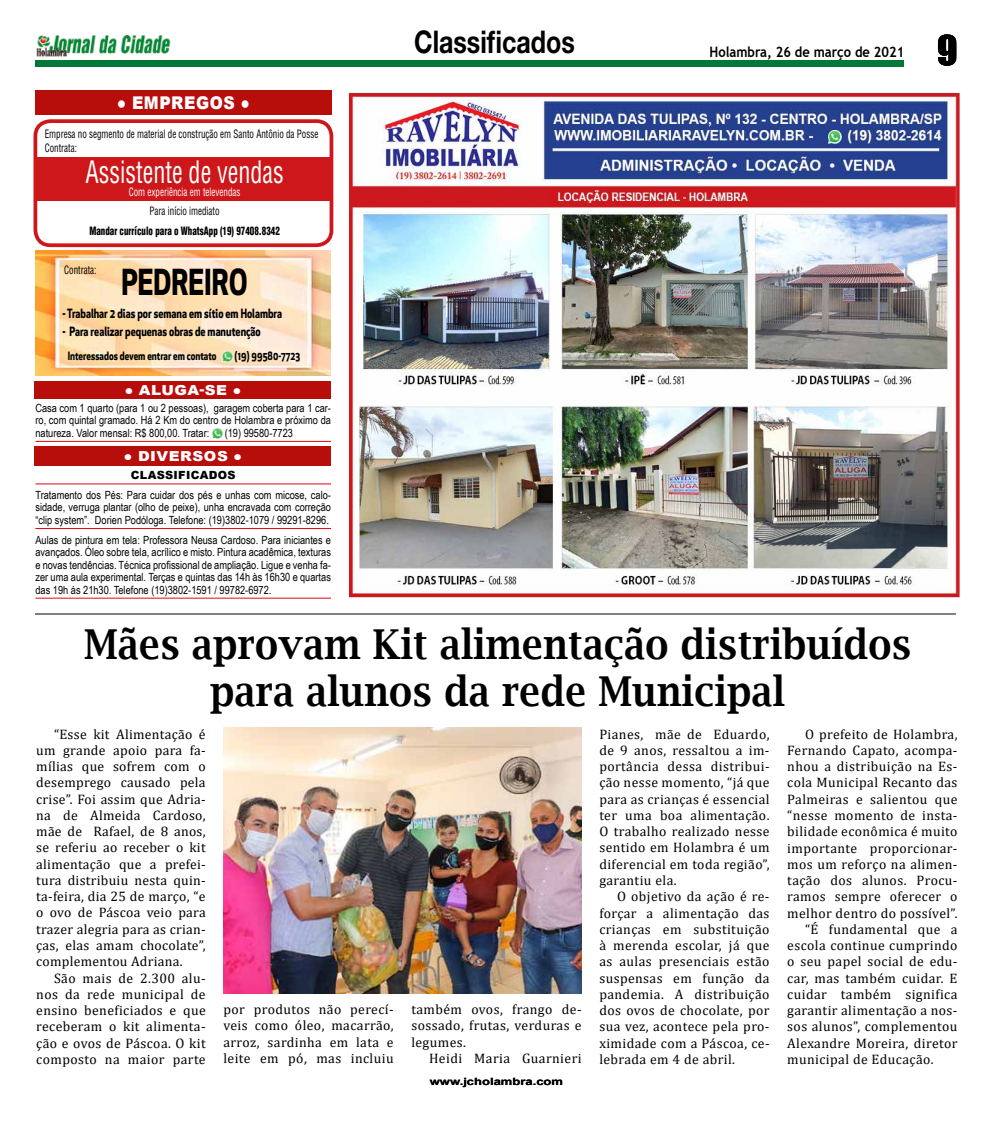
<style>
.page{position:relative;width:993px;height:1124px;background:#fff}
.page>*{position:absolute;margin:0;border:0;box-sizing:border-box;transform-origin:0 0}
.t1{font:600 41.25px/47.5px "Lucida Bright";letter-spacing:.01em;color:#000;text-align:center;scale:.9 1}
.t2{font:37.5px "Impact";color:#000}
.t3{font:700 35px "Apex New";color:#000;scale:.8 1}
.t4{font:700 31.25px "Helvetica Neue";color:#000;scale:.8 1}
.t5{font:30px "Switzerland Condensed";color:#fff;scale:.8 1}
.t6{font:900 17.5px "Arial";letter-spacing:.035em;color:#fff;scale:.9 1}
.t7{font:700 14.38px "Trebuchet MS";color:#000;scale:.9 1}
.t8{font:13.75px/16.2px "Cambria";letter-spacing:.03em;color:#000;text-align:justify}
.t9{font:900 13.75px "Arial";letter-spacing:.035em;color:#fff;scale:1.1 1}
.t10{font:700 12.5px "Apex New";color:#000;scale:.8 1}
.t11{font:11.25px/12.5px "Arial Narrow";color:#000;text-align:justify}
.t12{font:11.25px/14.5px "Switzerland Condensed";color:#000;scale:.8 1}
.t13{font:700 11.25px "Apex New";color:#000;scale:.8 1}
.t14{font:11.25px "Switzerland Cond Black Plain";color:#000;scale:.8 1}
.t15{font:11.25px "Switzerland Condensed";color:#fff;scale:.8 1}
.t16{font:900 11.25px "Arial";letter-spacing:.025em;color:#000}
.t17{font:700 10px "Arial";color:#000;scale:1.3 1}
</style>
<div class="page">
<img style="left:36px;top:35px;width:135px;height:22px">
<div style="left:35px;top:60px;width:869px;height:7px;background:#007838"></div>
<div style="left:35px;top:91px;width:296px;height:24px;background:#b70e0c"></div>
<hr style="left:35px;top:613px;width:920px;height:1px;background:#000">
<hr style="left:35px;top:483px;width:296px;height:1px;background:#e30613">
<hr style="left:35px;top:528px;width:296px;height:1px;background:#e30613">
<hr style="left:35px;top:597px;width:296px;height:1px;background:#e30613">
<div style="left:35px;top:446px;width:296px;height:19px;background:#b70e0c"></div>
<div style="left:35px;top:381px;width:296px;height:17px;background:#b70e0c"></div>
<img style="left:350px;top:91px;width:609px;height:507px">
<div style="left:35px;top:157px;width:296px;height:43px;background:#cd171a"></div>
<div style="left:33px;top:119px;width:300px;height:128px;border:4px solid #cd171a;border-radius:15px"></div>
<img style="left:35px;top:251px;width:296px;height:125px">
<svg style="left:221px;top:351px;width:6px;height:9px"></svg>
<hr style="left:35px;top:441px;width:296px;height:1px;background:#e30613">
<svg style="left:211px;top:428px;width:6px;height:8px"></svg>
<img style="left:223px;top:727px;width:358px;height:266px">
<p class="t6" style="left:117px;top:90px;width:149px">● EMPREGOS ●</p>
<p class="t12" style="left:45px;top:126px;width:343px">Empresa no segmento de material de construção em Santo Antônio da Posse<br>Contrata:</p>
<p class="t15" style="left:129px;top:185px;width:141px">Com experiência em televendas</p>
<p class="t12" style="left:150px;top:204px;width:89px">Para início imediato</p>
<p class="t14" style="left:89px;top:223px;width:239px">Mandar currículo para o WhatsApp (19) 97408.8342</p>
<h3 class="t5" style="left:85px;top:153px;width:249px">Assistente de vendas</h3>
<p class="t12" style="left:64px;top:262px;width:42px">Contrata:</p>
<p class="t10" style="left:62px;top:306px;width:276px">- Trabalhar 2 dias por semana em sítio em Holambra</p>
<p class="t10" style="left:62px;top:324px;width:249px">- Para realizar pequenas obras de manutenção</p>
<p class="t13" style="left:68px;top:349px;width:187px">Interessados devem entrar em contato</p>
<p class="t13" style="left:234px;top:349px;width:83px">(19) 99580-7723</p>
<h3 class="t3" style="left:121px;top:262px;width:159px">PEDREIRO</h3>
<p class="t9" style="left:124px;top:380px;width:108px">● ALUGA-SE ●</p>
<p class="t11" style="left:35px;top:401px;width:297px">Casa com 1 quarto (para 1 ou 2 pessoas), garagem coberta para 1 car&shy;ro, com quintal gramado. Há 2 Km do centro de Holambra e próximo da natureza. Valor mensal: R$ 800,00. Tratar:</p>
<p class="t11" style="left:225px;top:426px;width:70px">(19) 99580-7723</p>
<p class="t9" style="left:124px;top:446px;width:109px">● DIVERSOS ●</p>
<p class="t16" style="left:131px;top:467px;width:106px">CLASSIFICADOS</p>
<p class="t11" style="left:35px;top:488px;width:297px">Tratamento dos Pés: Para cuidar dos pés e unhas com micose, calo&shy;sidade, verruga plantar (olho de peixe), unha encravada com correção “clip system”. Dorien Podóloga. Telefone: (19)3802-1079 / 99291-8296.</p>
<p class="t11" style="left:35px;top:533px;width:297px">Aulas de pintura em tela: Professora Neusa Cardoso. Para iniciantes e avançados. Óleo sobre tela, acrílico e misto. Pintura acadêmica, texturas e novas tendências. Técnica profissional de ampliação. Ligue e venha fa&shy;zer uma aula experimental. Terças e quintas das 14h às 16h30 e quartas das 19h ás 21h30. Telefone (19)3802-1591 / 99782-6972.</p>
<h3 class="t4" style="left:414px;top:23px;width:202px">Classificados</h3>
<p class="t7" style="left:709px;top:43px;width:218px">Holambra, 26 de março de 2021</p>
<h2 class="t2" style="left:936px;top:21px;width:22px">9</h2>
<h1 class="t1" style="left:84px;top:620px;width:920px">Mães aprovam Kit alimentação distribuídos para alunos da rede Municipal</h1>
<p class="t8" style="left:36px;top:725px;width:171px;text-indent:18px">“Esse kit Alimentação é um grande apoio para fa&shy;mílias que sofrem com o desemprego causado pela crise”. Foi assim que Adria&shy;na de Almeida Cardoso, mãe de Rafael, de 8 anos, se referiu ao receber o kit alimentação que a prefei&shy;tura distribuiu nesta quin&shy;ta-feira, dia 25 de março, “e o ovo de Páscoa veio para trazer alegria para as crian&shy;ças, elas amam chocolate”, complementou Adriana.</p>
<p class="t8" style="left:36px;top:969px;width:171px;text-indent:18px">São mais de 2.300 alu&shy;nos da rede municipal de ensino beneficiados e que receberam o kit alimenta&shy;ção e ovos de Páscoa. O kit composto na maior parte</p>
<p class="t8" style="left:599px;top:725px;width:172px">Pianes, mãe de Eduardo, de 9 anos, ressaltou a im&shy;portância dessa distribui&shy;ção nesse momento, “já que para as crianças é essencial ter uma boa alimentação.<br>O trabalho realizado nesse sentido em Holambra é um diferencial em toda região”, garantiu ela.</p>
<p class="t8" style="left:599px;top:888px;width:172px;text-indent:18px">O objetivo da ação é re&shy;forçar a alimentação das crianças em substituição à merenda escolar, já que as aulas presenciais estão suspensas em função da pandemia. A distribuição dos ovos de chocolate, por sua vez, acontece pela pro&shy;ximidade com a Páscoa, ce&shy;lebrada em 4 de abril.</p>
<p class="t8" style="left:804px;top:725px;width:154px">O prefeito de Holambra,</p>
<p class="t8" style="left:787px;top:742px;width:172px">Fernando Capato, acompa-</p>
<p class="t8" style="left:787px;top:758px;width:172px">nhou a distribuição na Es-</p>
<p class="t8" style="left:787px;top:774px;width:172px">cola Municipal Recanto das</p>
<p class="t8" style="left:787px;top:790px;width:172px">Palmeiras e salientou que</p>
<p class="t8" style="left:787px;top:807px;width:172px">“nesse momento de insta-</p>
<p class="t8" style="left:787px;top:823px;width:172px">bilidade econômica é muito</p>
<p class="t8" style="left:787px;top:839px;width:172px">importante proporcionar-</p>
<p class="t8" style="left:787px;top:855px;width:172px">mos um reforço na alimen-</p>
<p class="t8" style="left:787px;top:872px;width:172px">tação dos alunos. Procu-</p>
<p class="t8" style="left:787px;top:888px;width:172px">ramos sempre oferecer o</p>
<p class="t8" style="left:787px;top:904px;width:172px">melhor dentro do possível”.</p>
<p class="t8" style="left:804px;top:920px;width:154px">“É fundamental que a</p>
<p class="t8" style="left:787px;top:937px;width:172px">escola continue cumprindo</p>
<p class="t8" style="left:787px;top:953px;width:172px">o seu papel social de edu-</p>
<p class="t8" style="left:787px;top:969px;width:172px">car, mas também cuidar. E</p>
<p class="t8" style="left:787px;top:985px;width:172px">cuidar também significa</p>
<p class="t8" style="left:787px;top:1002px;width:172px">garantir alimentação a nos-</p>
<p class="t8" style="left:787px;top:1018px;width:172px">sos alunos”, complementou</p>
<p class="t8" style="left:787px;top:1034px;width:172px">Alexandre Moreira, diretor</p>
<p class="t8" style="left:787px;top:1050px;width:148px">municipal de Educação.</p>
<p class="t8" style="left:223px;top:1001px;width:172px">por produtos não perecí&shy;veis como óleo, macarrão, arroz, sardinha em lata e leite em pó, mas incluiu</p>
<p class="t8" style="left:411px;top:1001px;width:172px">também ovos, frango de&shy;sossado, frutas, verduras e legumes.</p>
<p class="t8" style="left:429px;top:1049px;width:154px">Heidi Maria Guarnieri</p>
<p class="t17" style="left:429px;top:1074px;width:104px">www.jcholambra.com</p>
</div>
